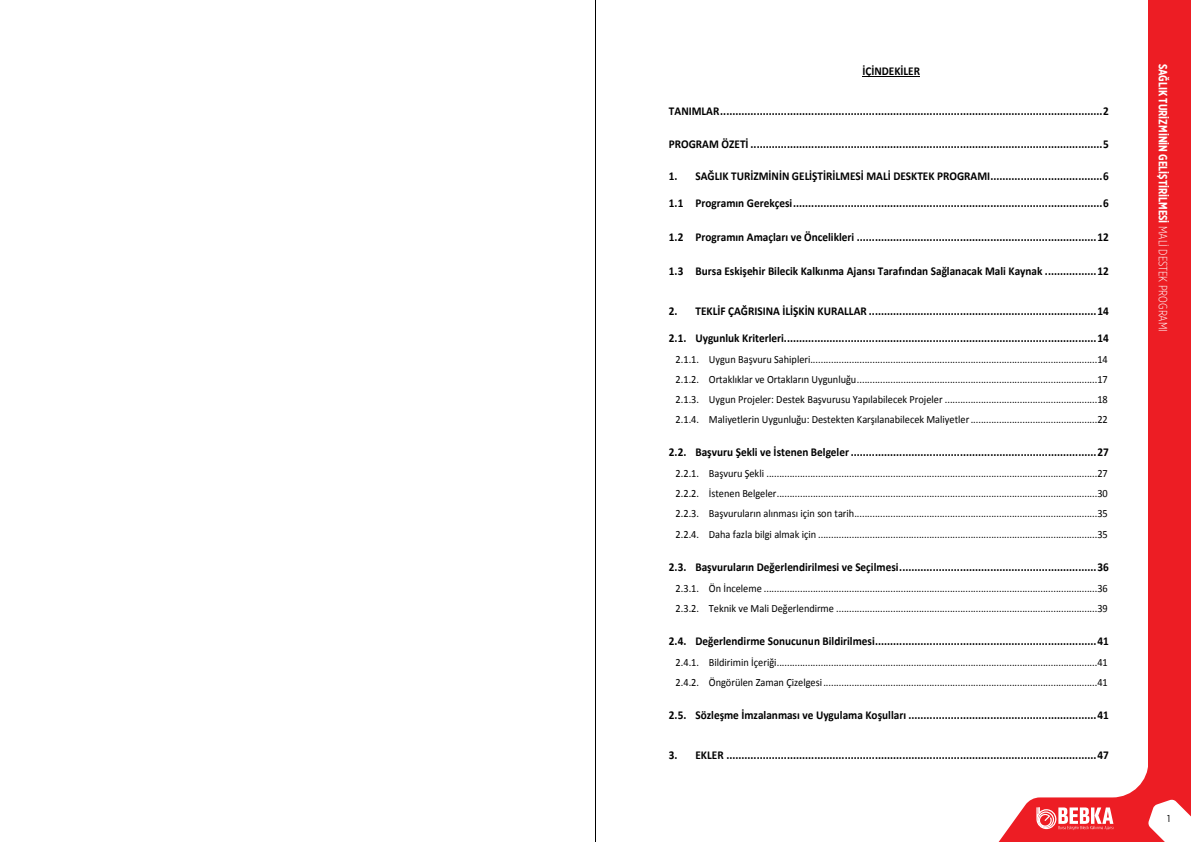
<style>
.page{position:relative;width:1191px;height:842px;background:#fff}
.page>*{position:absolute;margin:0;border:0;box-sizing:border-box;transform-origin:0 0}
.t1{font:700 12px "Calibri";color:#000;scale:.94 1}
.t2{font:700 12px "Gotham X Narrow";color:#fff}
.t3{font:11px/20.2px "Calibri";color:#000;text-align:justify;scale:.94 1}
.t4{font:10px "Gotham Narrow";color:#000}
.s1{font-weight:300}
</style>
<div class="page">
<hr style="left:862px;top:76px;width:58px;height:1px;background:#000">
<div style="left:1148px;top:0;width:43px;height:842px;background:#ed1d24"></div>
<svg style="left:998px;top:767px;width:193px;height:75px"></svg>
<hr style="left:595px;top:0;width:1px;height:842px;background:#000">
<p class="t1" style="left:862px;top:63px;width:63px">İÇİNDEKİLER</p>
<p class="t1" style="left:669px;top:104px;width:469px">TANIMLAR..............................................................................................................................2</p>
<p class="t1" style="left:669px;top:136px;width:469px">PROGRAM ÖZETİ ....................................................................................................................5</p>
<p class="t1" style="left:669px;top:169px;width:469px">1. SAĞLIK TURİZMİNİN GELİŞTİRİLMESİ MALİ DESKTEK PROGRAMI.....................................6</p>
<p class="t1" style="left:669px;top:195px;width:469px">1.1 Programın Gerekçesi......................................................................................................6</p>
<p class="t1" style="left:669px;top:229px;width:469px">1.2 Programın Amaçları ve Öncelikleri ...............................................................................12</p>
<p class="t1" style="left:669px;top:263px;width:469px">1.3 Bursa Eskişehir Bilecik Kalkınma Ajansı Tarafından Sağlanacak Mali Kaynak .................12</p>
<p class="t1" style="left:669px;top:303px;width:469px">2. TEKLİF ÇAĞRISINA İLİŞKİN KURALLAR ...........................................................................14</p>
<p class="t1" style="left:669px;top:330px;width:469px">2.1. Uygunluk Kriterleri.......................................................................................................14</p>
<p class="t3" style="left:675px;top:349px;width:461px">2.1.1. Uygun Başvuru Sahipleri...............................................................................................................14<br>2.1.2. Ortaklıklar ve Ortakların Uygunluğu.............................................................................................17<br>2.1.3. Uygun Projeler: Destek Başvurusu Yapılabilecek Projeler ...........................................................18<br>2.1.4. Maliyetlerin Uygunluğu: Destekten Karşılanabilecek Maliyetler.................................................22</p>
<p class="t1" style="left:669px;top:445px;width:469px">2.2. Başvuru Şekli ve İstenen Belgeler.................................................................................27</p>
<p class="t3" style="left:675px;top:463px;width:461px">2.2.1. Başvuru Şekli ................................................................................................................................27<br>2.2.2. İstenen Belgeler............................................................................................................................30<br>2.2.3. Başvuruların alınması için son tarih..............................................................................................35<br>2.2.4. Daha fazla bilgi almak için ............................................................................................................35</p>
<p class="t1" style="left:669px;top:559px;width:469px">2.3. Başvuruların Değerlendirilmesi ve Seçilmesi.................................................................36</p>
<p class="t3" style="left:675px;top:578px;width:461px">2.3.1. Ön İnceleme .................................................................................................................................36<br>2.3.2. Teknik ve Mali Değerlendirme .....................................................................................................39</p>
<p class="t1" style="left:669px;top:633px;width:469px">2.4. Değerlendirme Sonucunun Bildirilmesi.........................................................................41</p>
<p class="t3" style="left:675px;top:652px;width:461px">2.4.1. Bildirimin İçeriği............................................................................................................................41<br>2.4.2. Öngörülen Zaman Çizelgesi..........................................................................................................41</p>
<p class="t1" style="left:669px;top:708px;width:469px">2.5. Sözleşme İmzalanması ve Uygulama Koşulları ..............................................................41</p>
<p class="t1" style="left:669px;top:748px;width:469px">3. EKLER ..........................................................................................................................47</p>
<p class="t2" style="left:1170px;top:64px;width:269px;rotate:90deg">SAĞLIK TURİZMİNİN GELİŞTİRİLMESİ <span class="s1">MALİ DESTEK PROGRAMI</span></p>
<p class="t4" style="left:1167px;top:812px;width:5px">1</p>
</div>
